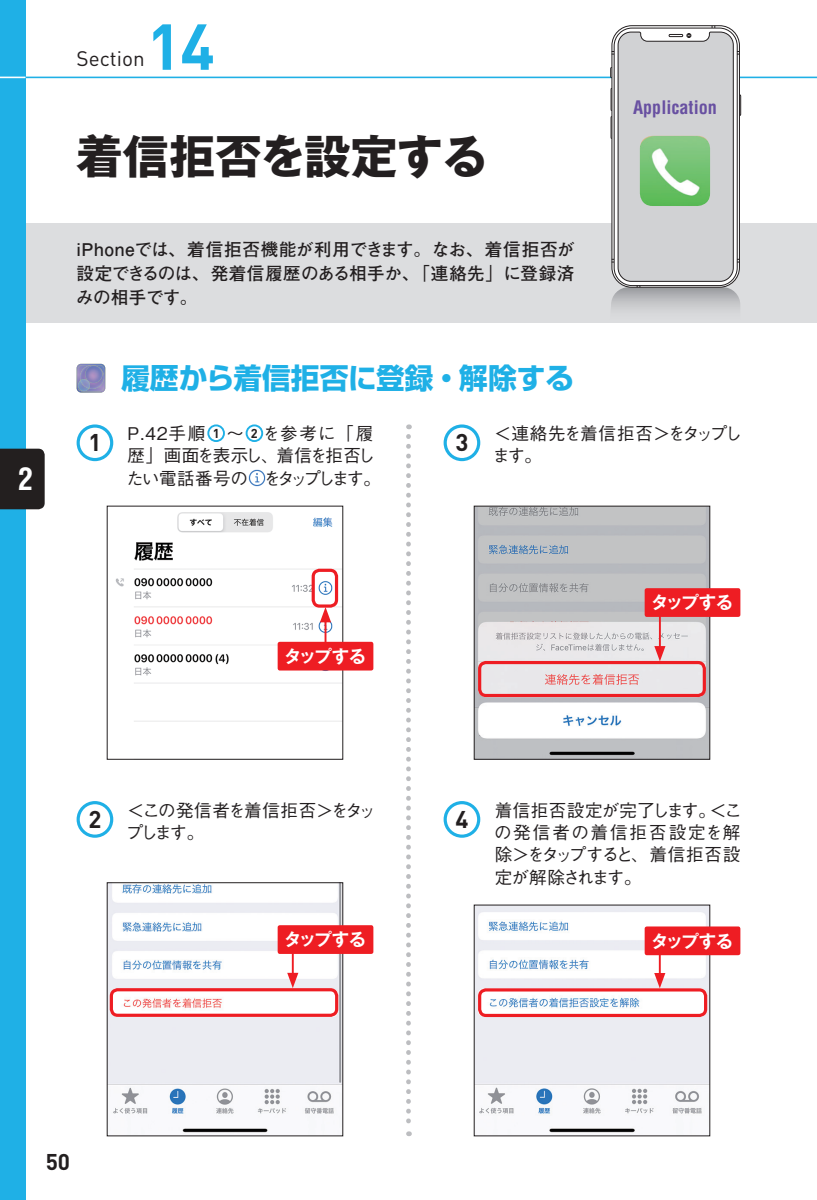
<style>
.page{position:relative;width:817px;height:1200px;background:#fff}
.page>*{position:absolute;margin:0;border:0;box-sizing:border-box;transform-origin:0 0}
.t1{font:700 63.68px "DIN";color:#1fb0e6}
.t2{font:700 46.35px "Gothic MB101 Pro";color:#231f20}
.t3{font:700 condensed 30.38px "Helvetica";color:#fff}
.t4{font:700 28.8px "Shin Go Pro";color:#1fb0e6}
.t5{font:700 23.85px "DIN";color:#231f20}
.t6{font:700 22.5px "DIN";color:#231f20}
.t7{font:20.7px "DIN";color:#231f20}
.t8{font:700 condensed 18.22px "Helvetica";color:#6850a1}
.t9{font:500 17.55px/22.3px "Gothic BBB Pro";letter-spacing:-.005em;color:#231f20}
.t10{font:700 17.55px/23.8px "Futo Go B101 Pro";color:#231f20;text-align:justify}
.t11{font:500 17.55px/22.3px "Gothic BBB Pro";letter-spacing:-.085em;color:#231f20}
.t12{font:700 17.55px "Gothic MB101 Pro De";letter-spacing:-.065em;color:#fff}
.s1{font-family:"DIN";font-weight:700;font-size:12.83px}
</style>
<div class="page">
<div style="left:0;top:223px;width:816px;height:99px;background:#dcdddf"></div>
<hr style="left:0;top:77px;width:816px;height:1px;background:#1fb0e6">
<svg style="left:406px;top:436px;width:5px;height:699px"></svg>
<svg style="left:609px;top:26px;width:132px;height:284px"></svg>
<img style="left:639px;top:136px;width:71px;height:70px">
<img style="left:115px;top:512px;width:226px;height:210px">
<img style="left:109px;top:884px;width:232px;height:249px">
<img style="left:476px;top:507px;width:232px;height:250px">
<div style="left:474px;top:505px;width:236px;height:254px;border:1px solid #231f20"></div>
<img style="left:476px;top:906px;width:232px;height:227px">
<hr style="left:324px;top:618px;width:2px;height:37px;background:#ee1d23">
<svg style="left:320px;top:607px;width:11px;height:15px"></svg>
<hr style="left:292px;top:936px;width:2px;height:40px;background:#ee1d23">
<svg style="left:287px;top:972px;width:11px;height:15px"></svg>
<hr style="left:658px;top:944px;width:2px;height:32px;background:#ee1d23">
<svg style="left:654px;top:972px;width:11px;height:16px"></svg>
<hr style="left:658px;top:603px;width:2px;height:46px;background:#ee1d23">
<svg style="left:654px;top:646px;width:11px;height:14px"></svg>
<svg style="left:77px;top:364px;width:28px;height:28px"></svg>
<div style="left:77px;top:424px;width:36px;height:37px;border:3px solid #1fb0e6;border-radius:50%"></div>
<svg style="left:208px;top:425px;width:16px;height:16px"></svg>
<div style="left:207px;top:424px;width:18px;height:18px;border:2px solid #1fb0e6;border-radius:50%"></div>
<svg style="left:246px;top:425px;width:16px;height:16px"></svg>
<div style="left:245px;top:424px;width:18px;height:18px;border:2px solid #1fb0e6;border-radius:50%"></div>
<img style="left:248px;top:469px;width:17px;height:17px">
<div style="left:77px;top:800px;width:36px;height:37px;border:3px solid #1fb0e6;border-radius:50%"></div>
<div style="left:443px;top:424px;width:37px;height:37px;border:3px solid #1fb0e6;border-radius:50%"></div>
<div style="left:443px;top:800px;width:37px;height:37px;border:3px solid #1fb0e6;border-radius:50%"></div>
<div style="left:311px;top:568px;width:27px;height:39px;border:3px solid #ee1d23;border-radius:6px"></div>
<div style="left:277px;top:641px;width:96px;height:29px;background:#ee1d23;border-radius:2px"></div>
<div style="left:110px;top:987px;width:228px;height:29px;border:3px solid #ee1d23;border-radius:6px"></div>
<div style="left:478px;top:988px;width:229px;height:28px;border:3px solid #ee1d23;border-radius:6px"></div>
<div style="left:277px;top:924px;width:96px;height:29px;background:#ee1d23;border-radius:2px"></div>
<div style="left:644px;top:926px;width:96px;height:28px;background:#ee1d23;border-radius:2px"></div>
<div style="left:478px;top:660px;width:227px;height:37px;border:3px solid #ee1d23;border-radius:6px"></div>
<div style="left:644px;top:588px;width:96px;height:28px;background:#ee1d23;border-radius:2px"></div>
<div style="left:0;top:0;width:26px;height:1199px;background:#1fb0e6"></div>
<div style="left:0;top:448px;width:45px;height:61px;background:#231f1f"></div>
<svg style="left:0;top:77px;width:26px;height:1px"></svg>
<h3 class="t3" style="left:18px;top:460px;width:17px">2</h3>
<p class="t7" style="left:77px;top:45px;width:70px">Section</p>
<h1 class="t1" style="left:147px;top:5px;width:69px">14</h1>
<h2 class="t2" style="left:77px;top:118px;width:413px">着信拒否を設定する</h2>
<p class="t10" style="left:76px;top:235px;width:500px">iPhoneでは、着信拒否機能が利用できます。なお、着信拒否が設定できるのは、発着信履歴のある相手か、「連絡先」に登録済みの相手です。</p>
<h3 class="t4" style="left:121px;top:355px;width:454px">履歴から着信拒否に登録・解除する</h3>
<p class="t8" style="left:633px;top:96px;width:85px">Application</p>
<h3 class="t5" style="left:88px;top:427px;width:14px">1</h3>
<p class="t9" style="left:126px;top:420px;width:256px">P.42手順 <span class="s1">1</span> ～ <span class="s1">2</span> を参考に「履歴」画面を表示し、着信を拒否したい電話番号の をタップします。</p>
<p class="t12" style="left:284px;top:641px;width:84px">タップする</p>
<h3 class="t5" style="left:455px;top:427px;width:14px">3</h3>
<p class="t11" style="left:492px;top:420px;width:251px">＜連絡先を着信拒否＞をタップします。</p>
<p class="t12" style="left:650px;top:587px;width:84px">タップする</p>
<h3 class="t5" style="left:88px;top:803px;width:14px">2</h3>
<p class="t11" style="left:126px;top:796px;width:252px">＜この発信者を着信拒否＞をタップします。</p>
<h3 class="t5" style="left:455px;top:803px;width:14px">4</h3>
<p class="t9" style="left:494px;top:796px;width:249px;text-align:justify">着信拒否設定が完了します。＜この発信者の着信拒否設定を解除＞をタップすると、着信拒否設定が解除されます。</p>
<p class="t12" style="left:284px;top:924px;width:84px">タップする</p>
<p class="t12" style="left:650px;top:926px;width:84px">タップする</p>
<p class="t6" style="left:46px;top:1146px;width:26px">50</p>
</div>
